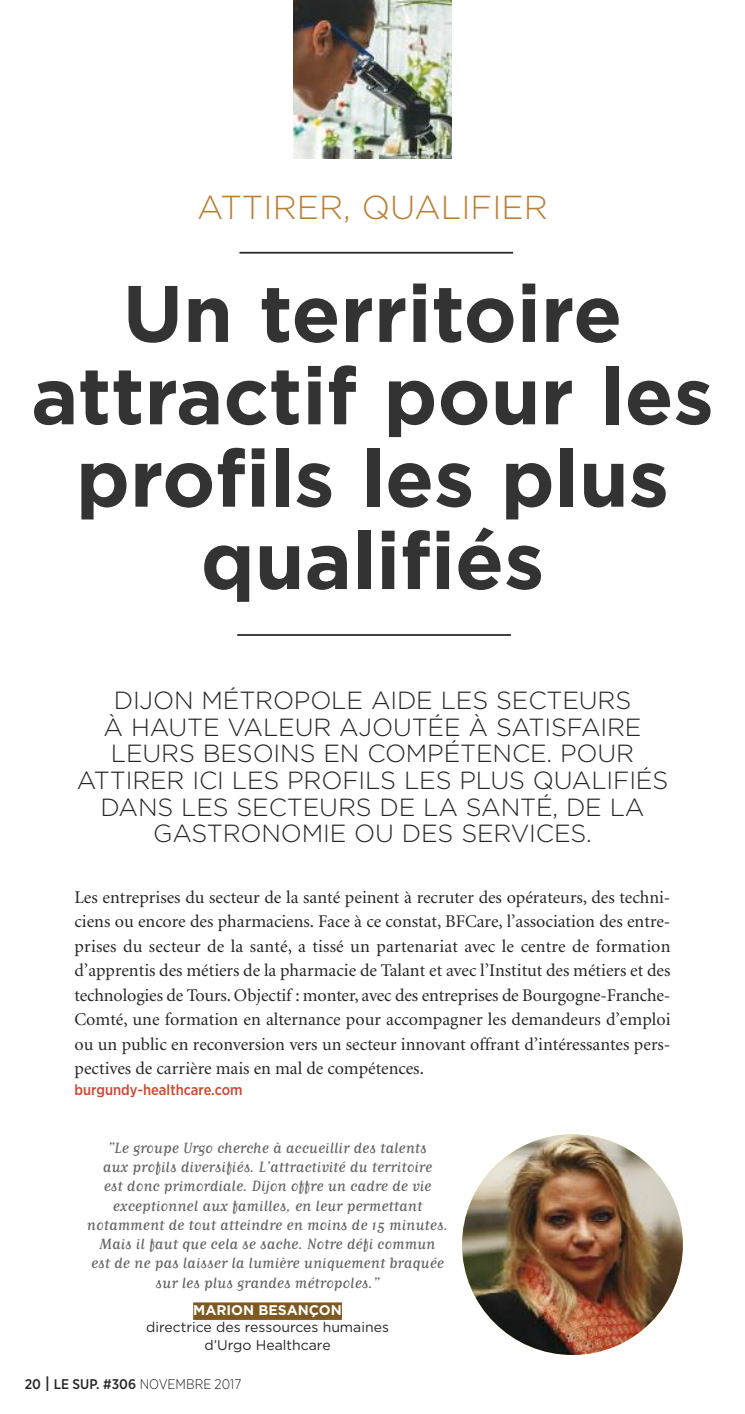
<style>
.page{position:relative;width:745px;height:1414px;background:#fff}
.page>*{position:absolute;margin:0;border:0;box-sizing:border-box;transform-origin:0 0}
.t1{font:700 79.98px/82.4px "Gotham";color:#333;text-align:center}
.t2{font:300 33.25px "Gotham";color:#b97f35}
.t3{font:300 24.85px/26.6px "Gotham";letter-spacing:-.005em;color:#272526;text-align:center}
.t4{font:17.85px/24.5px "Minion";color:#272526;text-align:justify}
.t5{font:17.5px/19.2px "Matrix Script";color:#686767;text-align:center}
.t6{font:500 14.88px "Gotham Narrow";color:#cf4631}
.t7{font:14px/17.5px "Gotham";color:#272526;text-align:center}
.t8{font:500 14px "Gotham Narrow";color:#272526}
.t9{font:700 14px "Gotham";color:#fff}
.s1{font-weight:400;font-size:21px}
.s2{font-weight:300}
</style>
<div class="page">
<hr style="left:239px;top:252px;width:274px;height:2px;background:#272526">
<img style="left:293px;top:0;width:158px;height:159px">
<div style="left:193px;top:1302px;width:149px;height:18px;background:#7e5922"></div>
<hr style="left:237px;top:634px;width:273px;height:2px;background:#272526">
<img style="left:462px;top:1134px;width:220px;height:221px;border-radius:50%">
<h2 class="t2" style="left:197px;top:196px;width:352px">ATTIRER, QUALIFIER</h2>
<h1 class="t1" style="left:31px;top:279px;width:683px">Un territoire attractif pour les profils les plus qualifiés</h1>
<h3 class="t3" style="left:77px;top:689px;width:592px">DIJON MÉTROPOLE AIDE LES SECTEURS<br>À HAUTE VALEUR AJOUTÉE À SATISFAIRE LEURS BESOINS EN COMPÉTENCE. POUR ATTIRER ICI LES PROFILS LES PLUS QUALIFIÉS DANS LES SECTEURS DE LA SANTÉ, DE LA GASTRONOMIE OU DES SERVICES.</h3>
<p class="t4" style="left:74px;top:886px;width:597px">Les entreprises du secteur de la santé peinent à recruter des opérateurs, des techni&shy;ciens ou encore des pharmaciens. Face à ce constat, BFCare, l’association des entre&shy;prises du secteur de la santé, a tissé un partenariat avec le centre de formation d’apprentis des métiers de la pharmacie de Talant et avec l’Institut des métiers et des technologies de Tours. Objectif : monter, avec des entreprises de Bourgogne-Franche-Comté, une formation en alternance pour accompagner les demandeurs d’emploi ou un public en reconversion vers un secteur innovant offrant d’intéressantes pers&shy;pectives de carrière mais en mal de compétences.</p>
<p class="t6" style="left:74px;top:1084px;width:169px">burgundy-healthcare.com</p>
<p class="t5" style="left:87px;top:1137px;width:362px">“Le groupe Urgo cherche à accueillir des talents<br>aux profils diversifiés. L’attractivité du territoire<br>est donc primordiale. Dijon offre un cadre de vie exceptionnel aux familles, en leur permettant notamment de tout atteindre en moins de 15 minutes.<br>Mais il faut que cela se sache. Notre défi commun<br>est de ne pas laisser la lumière uniquement braquée sur les plus grandes métropoles.”</p>
<p class="t9" style="left:193px;top:1305px;width:150px">maRion besançon</p>
<p class="t7" style="left:146px;top:1320px;width:244px">directrice des ressources humaines d’Urgo Healthcare</p>
<p class="t8" style="left:25px;top:1379px;width:218px">20 <span class="s1">I</span> LE SUP. #306 <span class="s2">NOVEMBRE 2017</span></p>
</div>
